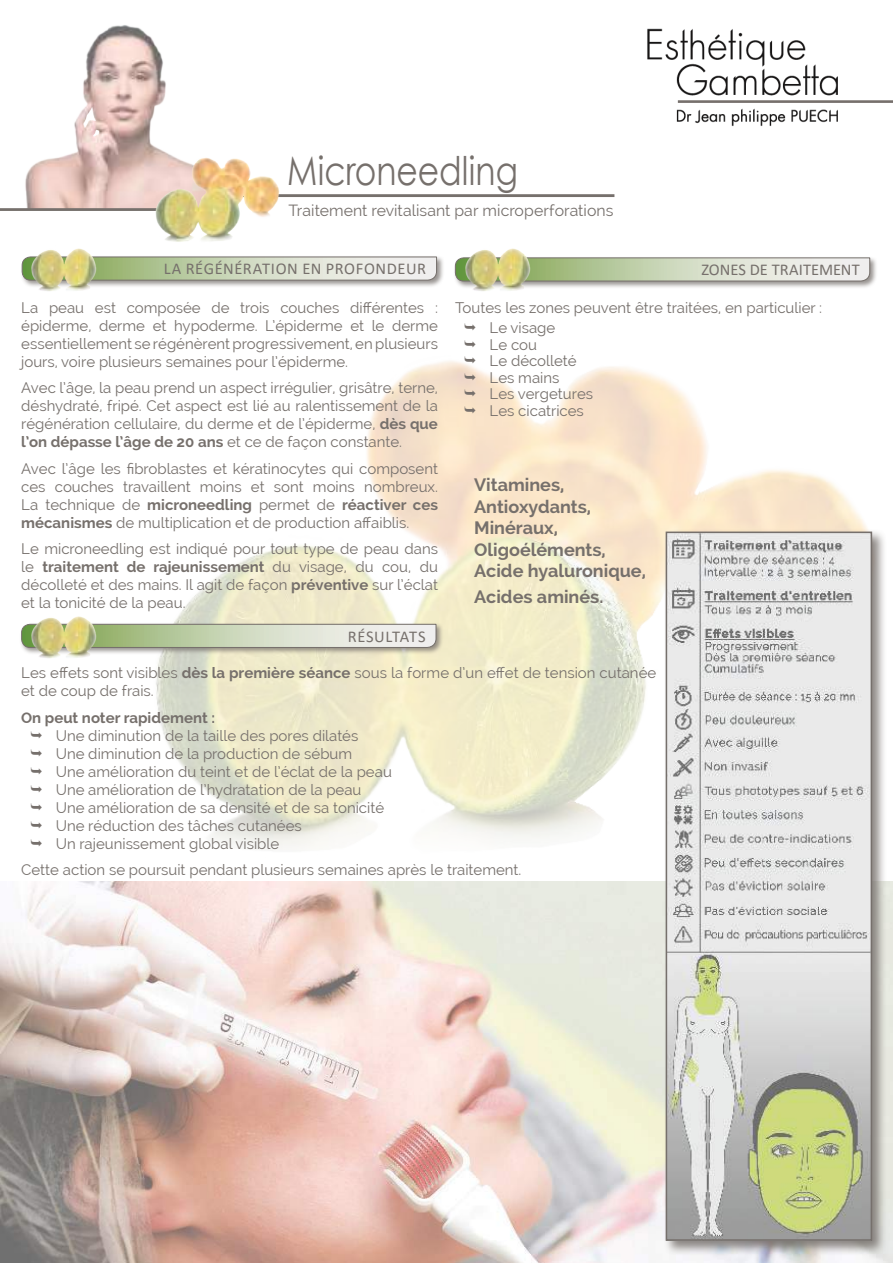
<style>
.page{position:relative;width:893px;height:1263px;background:#fff}
.page>*{position:absolute;margin:0;border:0;box-sizing:border-box;transform-origin:0 0}
.t1{font:39.6px "Century Gothic";color:#76706c;scale:.83 1}
.t2{font:700 18px/21.6px "Raleway";color:#76706c}
.t3{font:16.5px "Calibri";letter-spacing:.025em;color:#76706c}
.t4{font:16.5px "Calibri";color:#76706c}
.t5{font:15.9px "Raleway";letter-spacing:.005em;color:#76706c}
.t6{font:15px/18px "Raleway";color:#76706c}
.t7{font:700 15px "Raleway";color:#76706c}
.s1{font-weight:700}
</style>
<div class="page">
<img style="left:0;top:1185px;width:893px;height:78px">
<img style="left:0;top:361px;width:893px;height:824px">
<div style="left:453px;top:256px;width:425px;height:33px;background:#76706c;opacity:.75"></div>
<svg style="left:455px;top:257px;width:415px;height:25px"></svg>
<img style="left:463px;top:248px;width:71px;height:43px">
<div style="left:20px;top:622px;width:424px;height:33px;background:#76706c;opacity:.75"></div>
<svg style="left:21px;top:623px;width:416px;height:25px"></svg>
<img style="left:29px;top:612px;width:71px;height:49px">
<div style="left:20px;top:255px;width:425px;height:33px;background:#76706c;opacity:.75"></div>
<svg style="left:21px;top:256px;width:416px;height:25px"></svg>
<img style="left:30px;top:248px;width:70px;height:43px">
<div style="left:663px;top:529px;width:224px;height:726px;background:#76706c;opacity:.83"></div>
<img style="left:669px;top:534px;width:200px;height:704px">
<div style="left:666px;top:531px;width:206px;height:710px;border:2px solid #76706c"></div>
<img style="left:25px;top:25px;width:141px;height:183px">
<hr style="left:222px;top:194px;width:392px;height:3px;background:#76706c">
<hr style="left:0;top:208px;width:197px;height:3px;background:#76706c">
<img style="left:647px;top:28px;width:191px;height:99px">
<hr style="left:678px;top:100px;width:215px;height:3px;background:#76706c">
<img style="left:104px;top:141px;width:239px;height:147px">
<svg style="left:465px;top:361px;width:11px;height:3px"></svg>
<svg style="left:465px;top:373px;width:11px;height:7px"></svg>
<svg style="left:465px;top:390px;width:11px;height:7px"></svg>
<svg style="left:465px;top:406px;width:11px;height:7px"></svg>
<svg style="left:31px;top:731px;width:11px;height:7px"></svg>
<svg style="left:31px;top:749px;width:11px;height:7px"></svg>
<svg style="left:31px;top:767px;width:11px;height:7px"></svg>
<svg style="left:31px;top:785px;width:11px;height:7px"></svg>
<svg style="left:31px;top:803px;width:11px;height:7px"></svg>
<svg style="left:31px;top:821px;width:11px;height:7px"></svg>
<svg style="left:31px;top:839px;width:11px;height:7px"></svg>
<h1 class="t1" style="left:287px;top:145px;width:279px">Microneedling</h1>
<p class="t5" style="left:289px;top:201px;width:326px">Traitement revitalisant par microperforations</p>
<p class="t3" style="left:164px;top:262px;width:264px">LA RÉGÉNÉRATION EN PROFONDEUR</p>
<p class="t4" style="left:701px;top:263px;width:160px">ZONES DE TRAITEMENT</p>
<p class="t6" style="left:21px;top:298px;width:418px;text-align:justify">La peau est composée de trois couches différentes : épiderme, derme et hypoderme. L’épiderme et le derme essentiellement se régénèrent progressivement, en plusieurs jours, voire plusieurs semaines pour l’épiderme.</p>
<p class="t6" style="left:21px;top:379px;width:418px;text-align:justify">Avec l’âge, la peau prend un aspect irrégulier, grisâtre, terne, déshydraté, fripé. Cet aspect est lié au ralentissement de la régénération cellulaire, du derme et de l’épiderme, <span class="s1">dès que l’on dépasse l’âge de 20 ans</span> et ce de façon constante.</p>
<p class="t6" style="left:21px;top:459px;width:418px;text-align:justify">Avec l’âge les fibroblastes et kératinocytes qui composent ces couches travaillent moins et sont moins nombreux.<br>La technique de <span class="s1">microneedling</span> permet de <span class="s1">réactiver ces mécanismes</span> de multiplication et de production affaiblis.</p>
<p class="t6" style="left:21px;top:540px;width:418px;text-align:justify">Le microneedling est indiqué pour tout type de peau dans le <span class="s1">traitement de rajeunissement</span> du visage, du cou, du décolleté et des mains. Il agit de façon <span class="s1">préventive</span> sur l’éclat et la tonicité de la peau.</p>
<p class="t3" style="left:348px;top:629px;width:79px">RÉSULTATS</p>
<p class="t6" style="left:489px;top:297px;width:334px;line-height:20.7px;text-indent:-34px">Toutes les zones peuvent être traitées, en particulier :<br>Le visage</p>
<p class="t6" style="left:489px;top:336px;width:105px;line-height:16.5px">Le cou<br>Le décolleté<br>Les mains<br>Les vergetures<br>Les cicatrices</p>
<p class="t2" style="left:474px;top:474px;width:173px">Vitamines,<br>Antioxydants,<br>Minéraux,<br>Oligoéléments,<br>Acide hyaluronique,</p>
<p class="t2" style="left:474px;top:585px;width:131px">Acides aminés.</p>
<p class="t6" style="left:21px;top:664px;width:636px">Les effets sont visibles <span class="s1">dès la première séance</span> sous la forme d’un effet de tension cutanée et de coup de frais.</p>
<p class="t7" style="left:21px;top:709px;width:195px">On peut noter rapidement :</p>
<p class="t6" style="left:56px;top:727px;width:338px">Une diminution de la taille des pores dilatés<br>Une diminution de la production de sébum<br>Une amélioration du teint et de l’éclat de la peau Une amélioration de l’hydratation de la peau Une amélioration de sa densité et de sa tonicité Une réduction des tâches cutanées<br>Un rajeunissement global visible</p>
<p class="t6" style="left:21px;top:861px;width:502px">Cette action se poursuit pendant plusieurs semaines après le traitement.</p>
</div>
